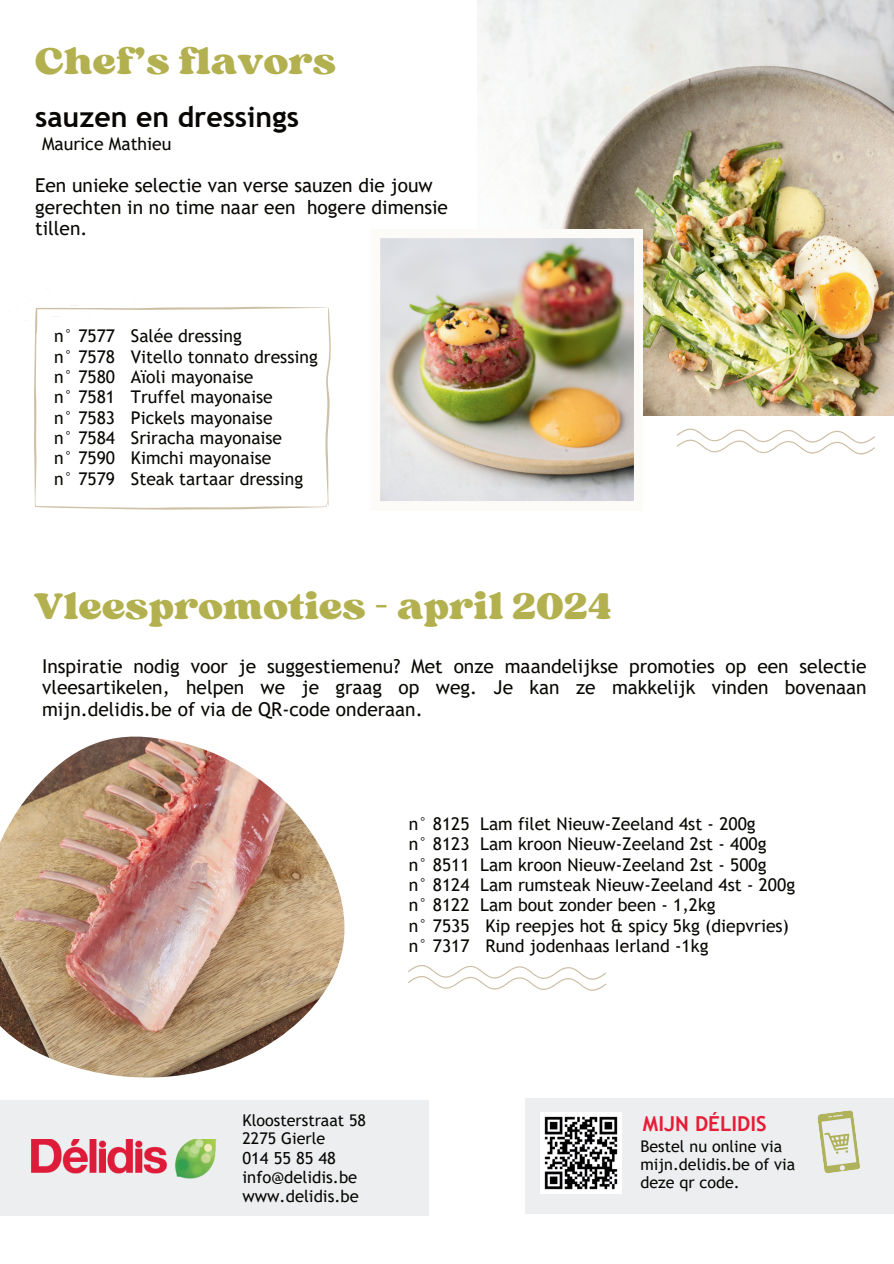
<style>
.page{position:relative;width:894px;height:1264px;background:#fff}
.page>*{position:absolute;margin:0;border:0;box-sizing:border-box;transform-origin:0 0}
.t1{font:39px "Sergio Trendy";color:#b3b14f}
.t2{font:700 28.35px "Trebuchet MS";color:#080704}
.t3{font:700 20.55px "Trebuchet MS";color:#e71c36}
.t4{font:19.05px/21.5px "Trebuchet MS";color:#080704}
.t5{font:17.55px/20.2px "Trebuchet MS";color:#080704}
.t6{font:16.65px/19.2px "Trebuchet MS";color:#080704}
.t7{font:16.05px/18px "Trebuchet MS";color:#080704}
</style>
<div class="page">
<img style="left:0;top:736px;width:344px;height:341px">
<div style="left:0;top:1100px;width:428px;height:115px;background:#eceef0"></div>
<img style="left:31px;top:1139px;width:185px;height:40px">
<div style="left:524px;top:1098px;width:369px;height:115px;background:#eceef0"></div>
<svg style="left:817px;top:1110px;width:43px;height:63px"></svg>
<img style="left:540px;top:1112px;width:81px;height:81px">
<svg style="left:34px;top:306px;width:296px;height:204px"></svg>
<img style="left:477px;top:0;width:415px;height:415px">
<img style="left:380px;top:229px;width:262px;height:272px">
<svg style="left:676px;top:428px;width:198px;height:27px"></svg>
<svg style="left:408px;top:965px;width:198px;height:26px"></svg>
<h1 class="t1" style="left:35px;top:36px;width:302px">Chef’s flavors</h1>
<h2 class="t2" style="left:35px;top:99px;width:265px">sauzen en dressings</h2>
<p class="t5" style="left:42px;top:133px;width:131px">Maurice Mathieu</p>
<p class="t4" style="left:35px;top:174px;width:414px">Een unieke selectie van verse sauzen die jouw gerechten in no time naar een hogere dimensie tillen.</p>
<p class="t5" style="left:54px;top:326px;width:265px">n° 7577 Salée dressing<br>n° 7578 Vitello tonnato dressing n° 7580 Aïoli mayonaise<br>n° 7581 Truffel mayonaise<br>n° 7583 Pickels mayonaise<br>n° 7584 Sriracha mayonaise<br>n° 7590 Kimchi mayonaise<br>n° 7579 Steak tartaar dressing</p>
<h1 class="t1" style="left:34px;top:581px;width:579px">Vleespromoties - april 2024</h1>
<p class="t4" style="left:42px;top:655px;width:825px;text-align:justify">Inspiratie nodig voor je suggestiemenu? Met onze maandelijkse promoties op een selectie vleesartikelen, helpen we je graag op weg. Je kan ze makkelijk vinden bovenaan mijn.delidis.be of via de QR-code onderaan.</p>
<p class="t5" style="left:408px;top:813px;width:387px">n° 8125 Lam filet Nieuw-Zeeland 4st - 200g<br>n° 8123 Lam kroon Nieuw-Zeeland 2st - 400g<br>n° 8511 Lam kroon Nieuw-Zeeland 2st - 500g<br>n° 8124 Lam rumsteak Nieuw-Zeeland 4st - 200g n° 8122 Lam bout zonder been - 1,2kg<br>n° 7535 Kip reepjes hot &amp; spicy 5kg (diepvries) n° 7317 Rund jodenhaas Ierland -1kg</p>
<p class="t7" style="left:242px;top:1111px;width:125px">Kloosterstraat 58</p>
<p class="t3" style="left:642px;top:1110px;width:125px">MIJN DÉLIDIS</p>
<p class="t7" style="left:242px;top:1129px;width:84px">2275 Gierle</p>
<p class="t6" style="left:242px;top:1148px;width:118px">014 55 85 48 info@delidis.be www.delidis.be</p>
<p class="t7" style="left:640px;top:1137px;width:156px">Bestel nu online via mijn.delidis.be of via deze qr code.</p>
</div>
